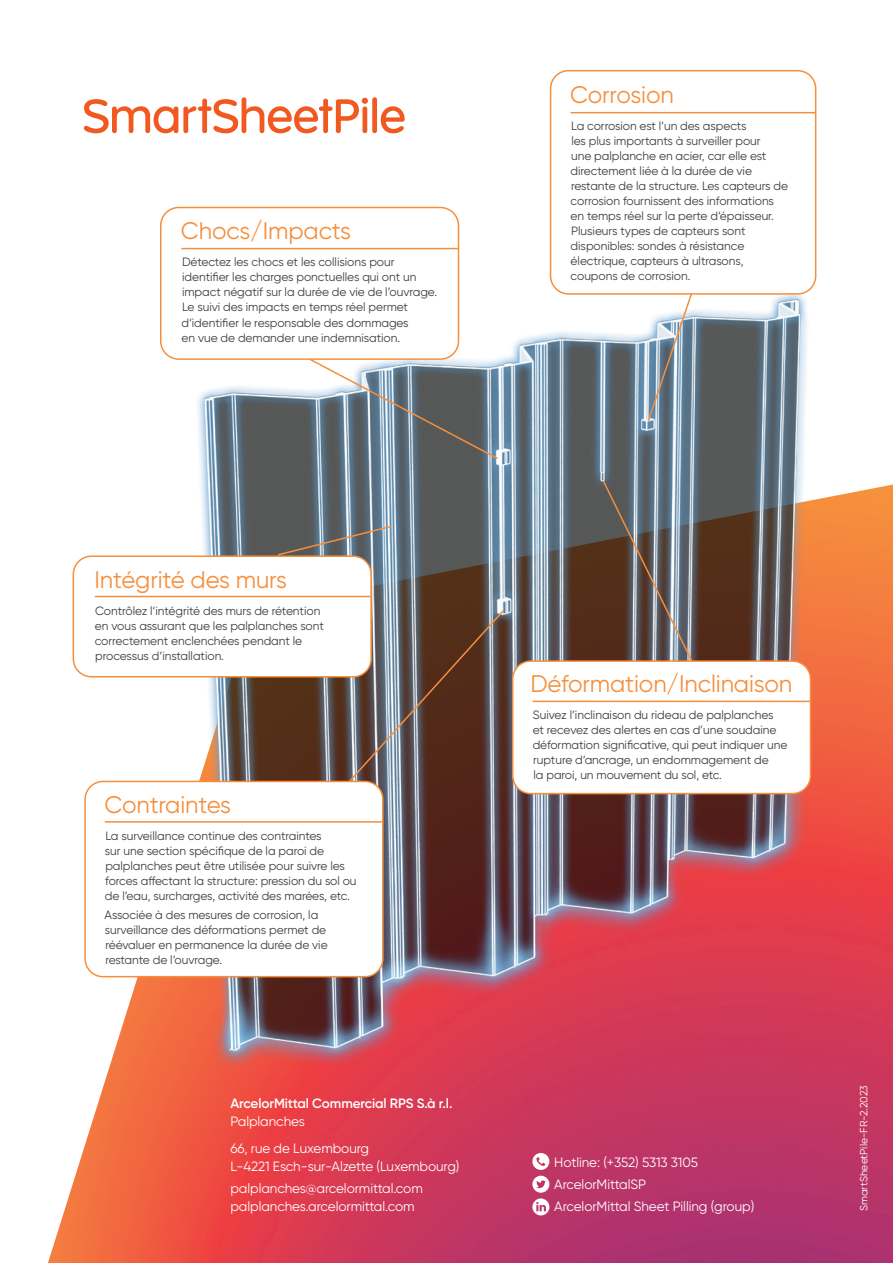
<style>
.page{position:relative;width:893px;height:1263px;background:#fff}
.page>*{position:absolute;margin:0;border:0;box-sizing:border-box;transform-origin:0 0}
.t1{font:24px "Gilroy";letter-spacing:-.005em;color:#f68f3c}
.t2{font:13.5px/22.2px "Gilroy";letter-spacing:-.005em;color:#fff}
.t3{font:600 13.5px "Gilroy";letter-spacing:-.005em;color:#fff}
.t4{font:12px/15px "Gilroy";letter-spacing:-.005em;color:#3e3e3f}
.t5{font:10.5px "Gilroy";letter-spacing:-.005em;color:#fff}
</style>
<div class="page">
<img style="left:48px;top:484px;width:845px;height:779px">
<svg style="left:84px;top:97px;width:284px;height:36px"></svg>
<div style="left:372px;top:97px;width:5px;height:36px;background:#f15921;border-radius:2px"></div>
<svg style="left:381px;top:106px;width:24px;height:27px"></svg>
<svg style="left:532px;top:1152px;width:17px;height:63px"></svg>
<img style="left:120px;top:252px;width:719px;height:839px">
<div style="left:513px;top:661px;width:297px;height:132px;background:#fff;border-radius:18px"></div>
<div style="left:512px;top:660px;width:299px;height:134px;border:2px solid #f68f3c;border-radius:18px"></div>
<div style="left:85px;top:781px;width:298px;height:196px;background:#fff;border-radius:18px"></div>
<div style="left:84px;top:781px;width:300px;height:196px;border:2px solid #f68f3c;border-radius:18px"></div>
<svg style="left:308px;top:357px;width:191px;height:103px;background:#7f8a92"></svg>
<div style="left:161px;top:207px;width:297px;height:152px;background:#fff;border-radius:18px"></div>
<div style="left:160px;top:207px;width:299px;height:153px;border:2px solid #f68f3c;border-radius:18px"></div>
<hr style="left:182px;top:248px;width:276px;height:1px;background:#f68f3c">
<svg style="left:277px;top:525px;width:115px;height:31px;background:#6f757a"></svg>
<div style="left:73px;top:556px;width:298px;height:121px;background:#fff;border-radius:18px"></div>
<div style="left:73px;top:555px;width:299px;height:122px;border:2px solid #f68f3c;border-radius:18px"></div>
<hr style="left:95px;top:596px;width:275px;height:1px;background:#f68f3c">
<svg style="left:348px;top:609px;width:157px;height:174px;background:#705d57"></svg>
<hr style="left:105px;top:821px;width:277px;height:2px;background:#f68f3c">
<div style="left:551px;top:71px;width:265px;height:223px;background:#fff;border-radius:18px"></div>
<div style="left:550px;top:70px;width:266px;height:225px;border:2px solid #f68f3c;border-radius:18px"></div>
<svg style="left:647px;top:292px;width:46px;height:130px"></svg>
<hr style="left:571px;top:112px;width:244px;height:1px;background:#f68f3c">
<svg style="left:602px;top:480px;width:92px;height:183px;background:#706969"></svg>
<hr style="left:533px;top:701px;width:277px;height:1px;background:#f68f3c">
<h1 class="t1" style="left:181px;top:216px;width:171px">Chocs/Impacts</h1>
<p class="t4" style="left:181px;top:255px;width:257px">Détectez les chocs et les collisions pour identifier les charges ponctuelles qui ont un impact négatif sur la durée de vie de l’ouvrage.<br>Le suivi des impacts en temps réel permet d‘identifier le responsable des dommages<br>en vue de demander une indemnisation.</p>
<h1 class="t1" style="left:570px;top:80px;width:105px">Corrosion</h1>
<p class="t4" style="left:571px;top:118px;width:219px">La corrosion est l‘un des aspects<br>les plus importants à surveiller pour<br>une palplanche en acier, car elle est directement liée à la durée de vie restante de la structure. Les capteurs de corrosion fournissent des informations en temps réel sur la perte d‘épaisseur.<br>Plusieurs types de capteurs sont disponibles: sondes à résistance électrique, capteurs à ultrasons, coupons de corrosion.</p>
<h1 class="t1" style="left:95px;top:565px;width:194px">Intégrité des murs</h1>
<p class="t4" style="left:95px;top:603px;width:231px">Contrôlez l‘intégrité des murs de rétention en vous assurant que les palplanches sont correctement enclenchées pendant le processus d‘installation.</p>
<h1 class="t1" style="left:104px;top:790px;width:128px">Contraintes</h1>
<p class="t4" style="left:105px;top:828px;width:253px">La surveillance continue des contraintes<br>sur une section spécifique de la paroi de palplanches peut être utilisée pour suivre les forces affectant la structure: pression du sol ou de l’eau, surcharges, activité des marées, etc.</p>
<p class="t4" style="left:105px;top:907px;width:225px">Associée à des mesures de corrosion, la surveillance des déformations permet de réévaluer en permanence la durée de vie restante de l’ouvrage.</p>
<p class="t3" style="left:230px;top:1095px;width:223px">ArcelorMittal Commercial RPS S.à r.l.</p>
<p class="t2" style="left:230px;top:1108px;width:140px;line-height:26.5px">Palplanches<br>66, rue de Luxembourg</p>
<p class="t2" style="left:230px;top:1155px;width:231px">L-4221 Esch-sur-Alzette (Luxembourg) palplanches@arcelormittal.com</p>
<p class="t2" style="left:230px;top:1195px;width:186px">palplanches.arcelormittal.com</p>
<h1 class="t1" style="left:530px;top:669px;width:263px">Déformation/Inclinaison</h1>
<p class="t4" style="left:533px;top:708px;width:256px">Suivez l’inclinaison du rideau de palplanches et recevez des alertes en cas d’une soudaine déformation significative, qui peut indiquer une rupture d‘ancrage, un endommagement de<br>la paroi, un mouvement du sol, etc.</p>
<p class="t2" style="left:554px;top:1150px;width:201px">Hotline: (+352) 5313 3105<br>ArcelorMittalSP<br>ArcelorMittal Sheet Pilling (group)</p>
<p class="t5" style="left:857px;top:1211px;width:127px;rotate:-90deg">SmartSheetPile-FR-2.2023</p>
</div>
